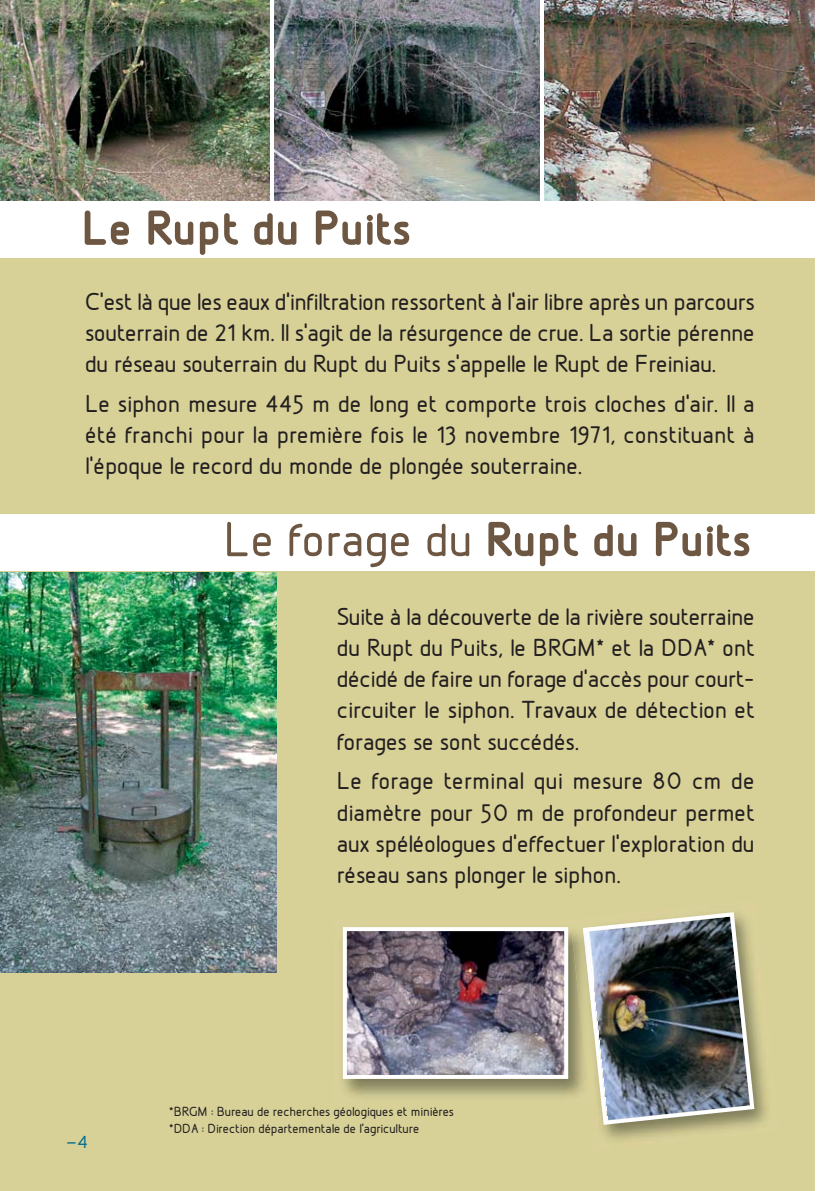
<style>
.page{position:relative;width:840px;height:1191px;background:#fff}
.page>*{position:absolute;margin:0;border:0;box-sizing:border-box;transform-origin:0 0}
.t1{font:700 52px "Designio";color:#6d5742}
.t2{font:500 26px/31.2px "Designio";letter-spacing:-.01em;color:#231f20;text-align:justify}
.t3{font:18px "B Pmono";color:#006f91}
.t4{font:500 14px/16.6px "Designio";letter-spacing:-.01em;color:#231f20}
.s1{font-weight:500}
</style>
<div class="page">
<div style="left:0;top:202px;width:839px;height:989px;background:#d8d197"></div>
<div style="left:0;top:514px;width:827px;height:57px;background:#fff"></div>
<img style="left:544px;top:0;width:270px;height:201px">
<img style="left:275px;top:0;width:264px;height:201px">
<img style="left:0;top:572px;width:276px;height:400px">
<img style="left:0;top:0;width:269px;height:201px">
<img style="left:594px;top:910px;width:162px;height:217px">
<img style="left:343px;top:927px;width:227px;height:170px">
<img style="left:570px;top:930px;width:24px;height:171px">
<img style="left:582px;top:927px;width:12px;height:108px">
<img style="left:588px;top:931px;width:6px;height:48px">
<img style="left:347px;top:932px;width:216px;height:142px">
<div style="left:342px;top:927px;width:226px;height:152px;border:4px solid #fff"></div>
<div style="left:0;top:201px;width:816px;height:57px;background:#fff"></div>
<div style="left:814px;top:0;width:25px;height:1191px;background:#fff"></div>
<h1 class="t1" style="left:82px;top:213px;width:331px">Le Rupt du Puits</h1>
<p class="t2" style="left:85px;top:288px;width:670px">C’est là que les eaux d’infiltration ressortent à l’air libre après un parcours souterrain de 21 km. Il s’agit de la résurgence de crue. La sortie pérenne du réseau souterrain du Rupt du Puits s’appelle le Rupt de Freiniau.</p>
<p class="t2" style="left:85px;top:391px;width:670px">Le siphon mesure 445 m de long et comporte trois cloches d’air. Il a été franchi pour la première fois le 13 novembre 1971, constituant à l’époque le record du monde de plongée souterraine.</p>
<h1 class="t1" style="left:223px;top:524px;width:529px"><span class="s1">Le forage du</span> Rupt du Puits</h1>
<p class="t2" style="left:336px;top:604px;width:419px">Suite à la découverte de la rivière souterraine du Rupt du Puits, le BRGM* et la DDA* ont décidé de faire un forage d’accès pour court&shy;circuiter le siphon. Travaux de détection et forages se sont succédés.</p>
<p class="t2" style="left:336px;top:768px;width:419px">Le forage terminal qui mesure 80 cm de diamètre pour 50 m de profondeur permet aux spéléologues d’effectuer l’exploration du réseau sans plonger le siphon.</p>
<p class="t3" style="left:66px;top:1131px;width:23px">-4</p>
<p class="t4" style="left:169px;top:1105px;width:286px">*BRGM : Bureau de recherches géologiques et minières *DDA : Direction départementale de l’agriculture</p>
</div>
